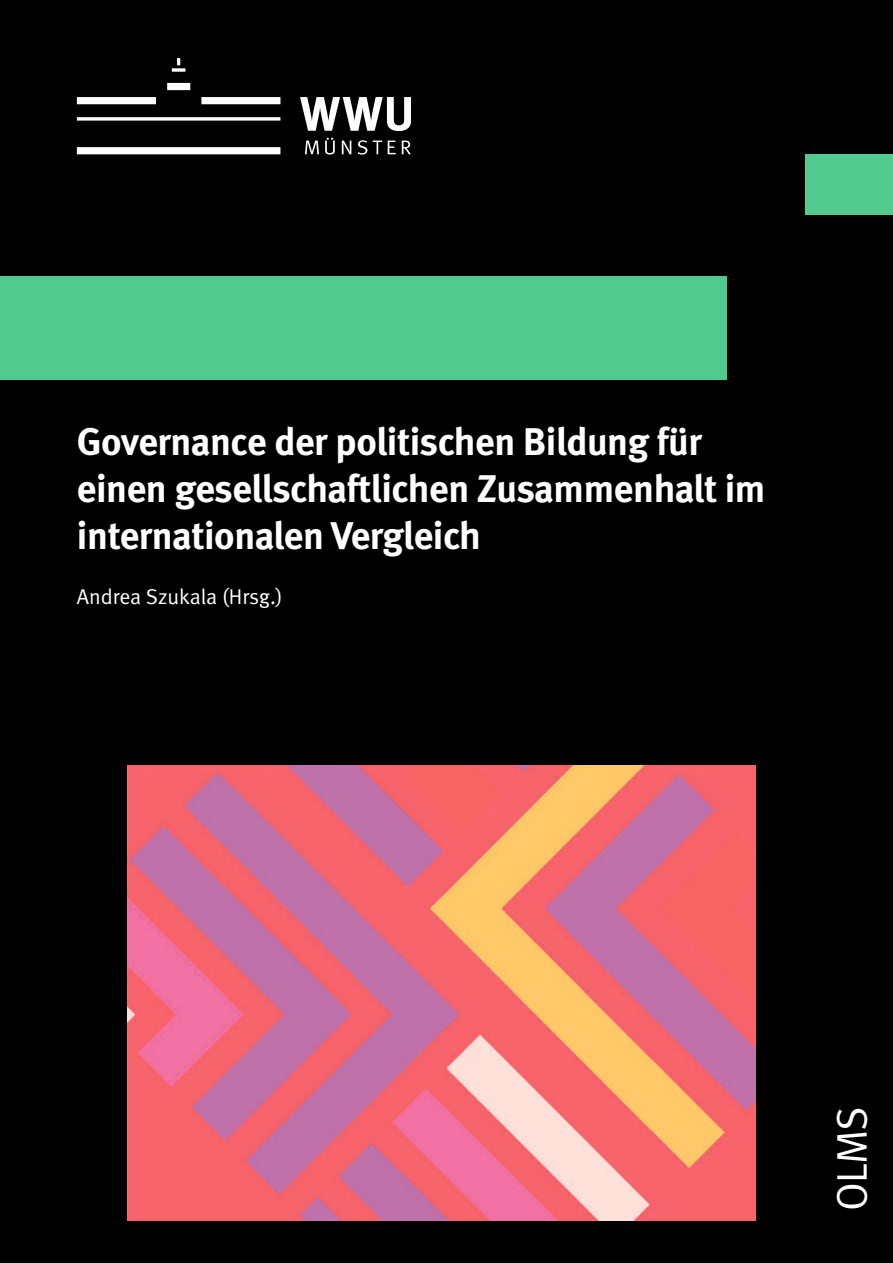
<style>
.page{position:relative;width:893px;height:1263px;background:#000}
.page>*{position:absolute;margin:0;border:0;box-sizing:border-box;transform-origin:0 0}
.t1{font:42.9px "Meta LF";color:#fff}
.t2{font:38.55px/47.1px "Meta LF Bold";letter-spacing:-.01em;color:#fff}
.t3{font:21.45px "Meta LF";color:#fff}
</style>
<div class="page">
<div style="left:806px;top:155px;width:87px;height:60px;background:#51ca8f"></div>
<div style="left:0;top:276px;width:727px;height:103px;background:#51ca8f"></div>
<img style="left:127px;top:765px;width:628px;height:455px">
<svg style="left:77px;top:58px;width:334px;height:97px"></svg>
<p class="t2" style="left:77px;top:417px;width:690px">Governance der politischen Bildung für einen gesellschaftlichen Zusammenhalt im internationalen Vergleich</p>
<p class="t3" style="left:77px;top:584px;width:207px">Andrea Szukala (Hrsg.)</p>
<p class="t1" style="left:827px;top:1211px;width:106px;rotate:-90deg">OLMS</p>
</div>
